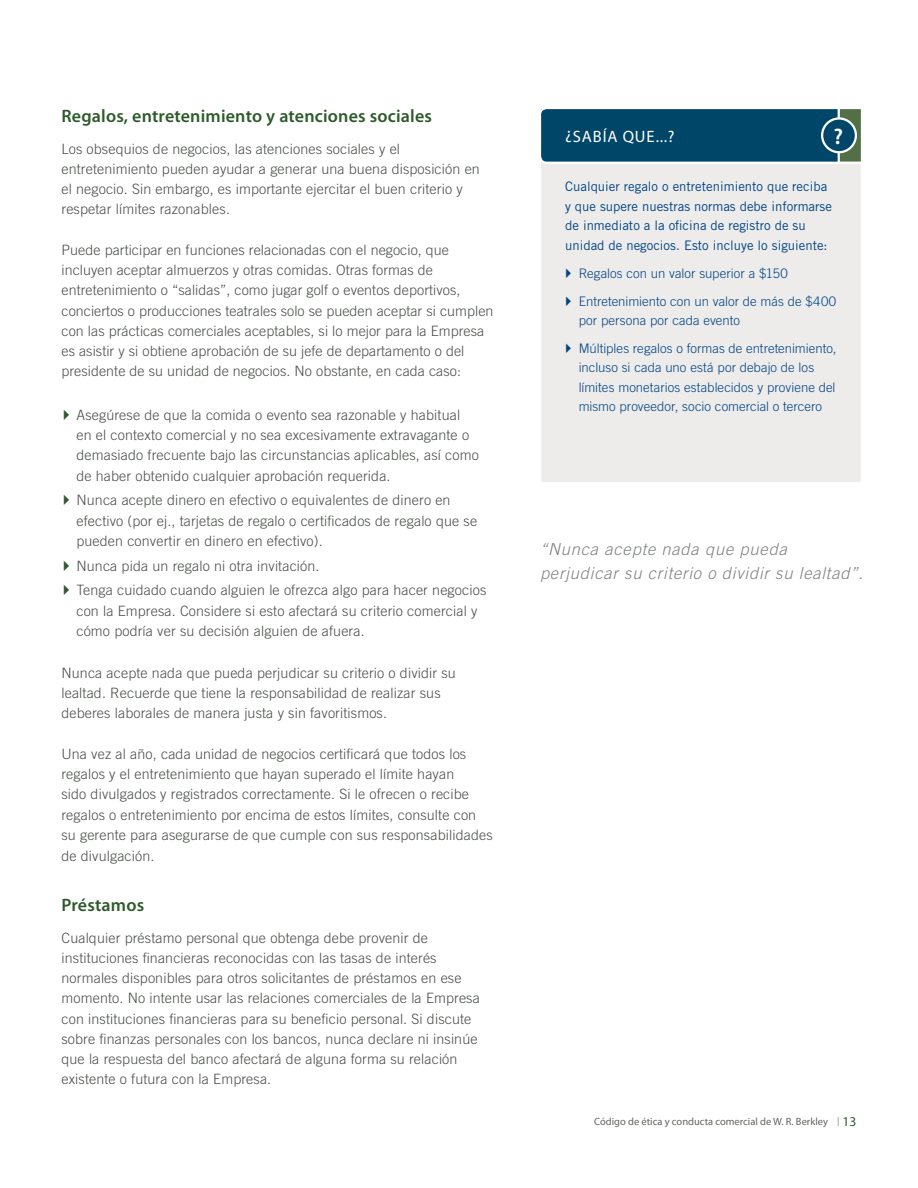
<style>
.page{position:relative;width:918px;height:1188px;background:#fff}
.page>*{position:absolute;margin:0;border:0;box-sizing:border-box;transform-origin:0 0}
.t1{font:600 22.5px "Myriad Pro";color:#fff}
.t2{font:600 18px "Myriad Pro";letter-spacing:.01em;color:#2e5a2c}
.t3{font:italic 300 16.5px/24px "Trade Gothic LT";letter-spacing:.05em;color:#7e8083}
.t4{font:16.5px "Myriad Pro";color:#fff}
.t5{font:300 14.25px/20.2px "Trade Gothic LT";letter-spacing:.01em;color:#484e47}
.t6{font:300 13.2px/27.6px "Trade Gothic LT";letter-spacing:.005em;color:#004282}
.t7{font:13.2px/19.5px "Trade Gothic LT";color:#004282}
.t8{font:10.5px "Myriad Pro";color:#63655e}
.s1{font-size:13.5px;color:#b2b3b4}
.s2{font-size:13.5px;color:#2e5a2c}
</style>
<div class="page">
<div style="left:541px;top:163px;width:320px;height:319px;background:#edeceb"></div>
<div style="left:540px;top:108px;width:305px;height:55px;background:#004669;border-radius:7px"></div>
<div style="left:539px;top:107px;width:307px;height:57px;border:2px solid #fff;border-radius:7px"></div>
<svg style="left:836px;top:107px;width:25px;height:58px"></svg>
<div style="left:822px;top:118px;width:34px;height:34px;background:#004669;border-radius:50%"></div>
<div style="left:821px;top:117px;width:36px;height:36px;border:2px solid #fff;border-radius:50%"></div>
<svg style="left:566px;top:268px;width:5px;height:10px"></svg>
<svg style="left:566px;top:296px;width:5px;height:10px"></svg>
<svg style="left:566px;top:343px;width:5px;height:10px"></svg>
<p class="t2" style="left:62px;top:104px;width:372px">Regalos, entretenimiento y atenciones sociales</p>
<p class="t5" style="left:62px;top:138px;width:420px">Los obsequios de negocios, las atenciones sociales y el entretenimiento pueden ayudar a generar una buena disposición en el negocio. Sin embargo, es importante ejercitar el buen criterio y respetar límites razonables.</p>
<p class="t5" style="left:62px;top:240px;width:434px">Puede participar en funciones relacionadas con el negocio, que incluyen aceptar almuerzos y otras comidas. Otras formas de entretenimiento o “salidas”, como jugar golf o eventos deportivos, conciertos o producciones teatrales solo se pueden aceptar si cumplen con las prácticas comerciales aceptables, si lo mejor para la Empresa es asistir y si obtiene aprobación de su jefe de departamento o del presidente de su unidad de negocios. No obstante, en cada caso:</p>
<p class="t5" style="left:76px;top:405px;width:404px">Asegúrese de que la comida o evento sea razonable y habitual<br>en el contexto comercial y no sea excesivamente extravagante o demasiado frecuente bajo las circunstancias aplicables, así como de haber obtenido cualquier aprobación requerida.</p>
<p class="t5" style="left:76px;top:490px;width:402px">Nunca acepte dinero en efectivo o equivalentes de dinero en efectivo (por ej., tarjetas de regalo o certificados de regalo que se pueden convertir en dinero en efectivo).</p>
<p class="t5" style="left:76px;top:553px;width:411px;line-height:24.8px">Nunca pida un regalo ni otra invitación.<br>Tenga cuidado cuando alguien le ofrezca algo para hacer negocios</p>
<p class="t5" style="left:76px;top:600px;width:403px">con la Empresa. Considere si esto afectará su criterio comercial y cómo podría ver su decisión alguien de afuera.</p>
<p class="t5" style="left:61px;top:663px;width:396px">Nunca acepte nada que pueda perjudicar su criterio o dividir su lealtad. Recuerde que tiene la responsabilidad de realizar sus deberes laborales de manera justa y sin favoritismos.</p>
<p class="t5" style="left:61px;top:744px;width:433px">Una vez al año, cada unidad de negocios certificará que todos los regalos y el entretenimiento que hayan superado el límite hayan<br>sido divulgados y registrados correctamente. Si le ofrecen o recibe regalos o entretenimiento por encima de estos límites, consulte con su gerente para asegurarse de que cumple con sus responsabilidades de divulgación.</p>
<p class="t2" style="left:62px;top:893px;width:84px">Préstamos</p>
<p class="t5" style="left:62px;top:927px;width:420px">Cualquier préstamo personal que obtenga debe provenir de instituciones financieras reconocidas con las tasas de interés normales disponibles para otros solicitantes de préstamos en ese momento. No intente usar las relaciones comerciales de la Empresa con instituciones financieras para su beneficio personal. Si discute sobre finanzas personales con los bancos, nunca declare ni insinúe que la respuesta del banco afectará de alguna forma su relación existente o futura con la Empresa.</p>
<p class="t4" style="left:565px;top:126px;width:111px">¿Sab ía que...?</p>
<h1 class="t1" style="left:833px;top:122px;width:11px">?</h1>
<p class="t7" style="left:565px;top:176px;width:268px">Cualquier regalo o entretenimiento que reciba y que supere nuestras normas debe informarse de inmediato a la oficina de registro de su unidad de negocios. Esto incluye lo siguiente:</p>
<p class="t6" style="left:579px;top:259px;width:259px">Regalos con un valor superior a $150<br>Entretenimiento con un valor de más de $400</p>
<p class="t6" style="left:579px;top:307px;width:259px">por persona por cada evento<br>Múltiples regalos o formas de entretenimiento,</p>
<p class="t6" style="left:579px;top:358px;width:258px;line-height:19.5px">incluso si cada uno está por debajo de los límites monetarios establecidos y proviene del mismo proveedor, socio comercial o tercero</p>
<p class="t3" style="left:540px;top:537px;width:325px">“Nunca acepte nada que pueda perjudicar su criterio o dividir su lealtad”.</p>
<p class="t8" style="left:594px;top:1115px;width:264px">Código de ética y conducta comercial de W. R. Berkley <span class="s1">I</span> <span class="s2">13</span></p>
</div>
